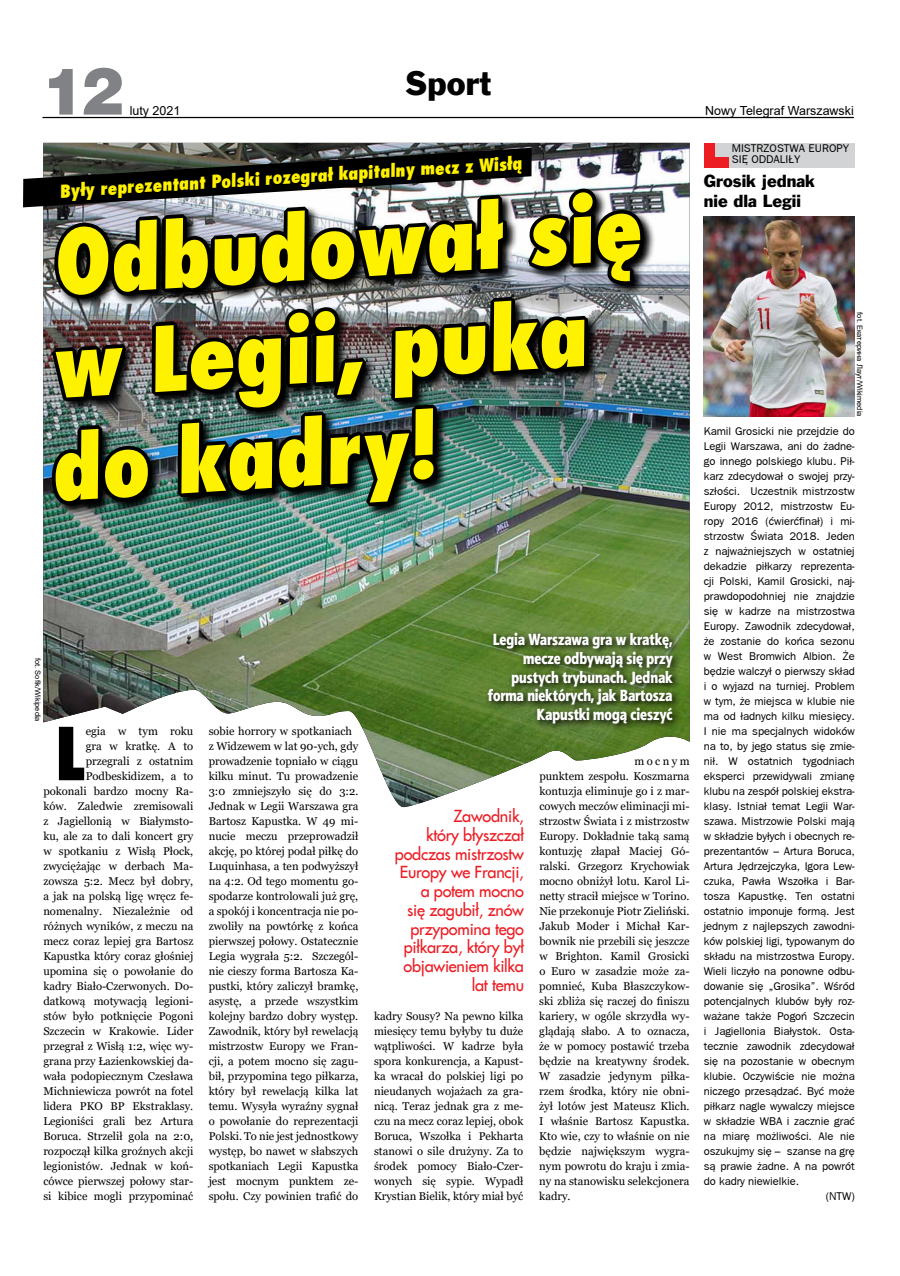
<style>
.page{position:relative;width:900px;height:1276px;background:#fff}
.page>*{position:absolute;margin:0;border:0;box-sizing:border-box;transform-origin:0 0}
.t1{font:800 87.25px/103.1px "Fujiyama";color:#fff200}
.t2{font:800 70.88px "Fujiyama";color:#000}
.t3{font:65px "Swis 721 Blk EU";color:#808285}
.t4{font:31px "Frank Goth EU";color:#000}
.t5{font:800 17.5px "Fujiyama";color:#fff200}
.t6{font:16.25px/18.8px "Fujiyama 2";letter-spacing:-.015em;color:#ed1d24;text-align:right}
.t7{font:16.25px/18.8px "Aerton Cnd TTEFN Black";color:#fff;text-align:right}
.t8{font:16px/19.2px "Frank Goth EU";color:#000}
.t9{font:12.5px "Arial";color:#000}
.t10{font:11.25px/15px "Georgia";color:#000;text-align:justify}
.t11{font:11.25px "Frankfurt Gothic";letter-spacing:-.005em;color:#000}
.t12{font:7.5px "Arial";color:#000}
</style>
<div class="page">
<hr style="left:43px;top:117px;width:811px;height:1px;background:#000">
<div style="left:704px;top:143px;width:151px;height:25px;background:#d1d3d4"></div>
<div style="left:704px;top:143px;width:10px;height:25px;background:#ed1d24"></div>
<div style="left:704px;top:157px;width:25px;height:11px;background:#ed1d24"></div>
<img style="left:43px;top:143px;width:647px;height:664px">
<img style="left:50px;top:187px;width:606px;height:331px">
<img style="left:23px;top:148px;width:626px;height:363px">
<img style="left:704px;top:217px;width:151px;height:199px">
<svg style="left:484px;top:629px;width:198px;height:103px;background:#4a6628"></svg>
<h3 class="t3" style="left:43px;top:50px;width:84px">12</h3>
<h3 class="t4" style="left:405px;top:64px;width:88px">Sport</h3>
<p class="t9" style="left:130px;top:102px;width:52px">luty 2021</p>
<p class="t9" style="left:705px;top:102px;width:150px">Nowy Telegraf Warszawski</p>
<h3 class="t5" style="left:59px;top:181px;width:465px;rotate:-4deg">Były reprezentant Polski rozegrał kapitalny mecz z Wisłą</h3>
<h1 class="t1" style="left:38px;top:208px;width:603px;rotate:-3deg">Odbudował się w Legii, puka do kadry!</h1>
<p class="t12" style="left:43px;top:658px;width:65px;rotate:90deg">fot. Sofik/Wikipedia</p>
<h3 class="t7" style="left:488px;top:630px;width:186px">Legia Warszawa gra w kratkę, mecze odbywają się przy pustych trybunach. Jednak forma niektórych, jak Bartosza<br>Kapustki mogą cieszyć</h3>
<p class="t10" style="left:43px;top:724px;width:152px;text-align:right">egia w tym roku<br>gra w kratkę. A to przegrali z ostatnim<br>Podbeskidizem, a to pokonali bardzo mocny Ra&shy;ków. Zaledwie zremisowali z Jagiellonią w Białymsto&shy;ku, ale za to dali koncert gry w spotkaniu z Wisłą Płock, zwyciężając w derbach Ma&shy;zowsza 5:2. Mecz był dobry, a jak na polską ligę wręcz fe&shy;nomenalny. Niezależnie od różnych wyników, z meczu na mecz coraz lepiej gra Bartosz<br>Kapustka który coraz głośniej upomina się o powołanie do kadry Biało-Czerwonych. Do&shy;datkową motywacją legioni&shy;stów było potknięcie Pogoni<br>Szczecin w Krakowie. Lider przegrał z Wisłą 1:2, więc wy&shy;grana przy Łazienkowskiej da&shy;wała podopiecznym Czesława<br>Michniewicza powrót na fotel lidera PKO BP Ekstraklasy.<br>Legioniści grali bez Artura<br>Boruca. Strzelił gola na 2:0, rozpoczął kilka groźnych akcji legionistów. Jednak w koń&shy;cówce pierwszej połowy star&shy;si kibice mogli przypominać</p>
<p class="t10" style="left:209px;top:724px;width:151px;text-align:left">sobie horrory w spotkaniach z Widzewem w lat 90-ych, gdy prowadzenie topniało w ciągu kilku minut. Tu prowadzenie<br>3:0 zmniejszyło się do 3:2.<br>Jednak w Legii Warszawa gra<br>Bartosz Kapustka. W 49 mi&shy;nucie meczu przeprowadził akcję, po której podał piłkę do<br>Luquinhasa, a ten podwyższył na 4:2. Od tego momentu go&shy;spodarze kontrolowali już grę, a spokój i koncentracja nie po&shy;zwoliły na powtórkę z końca pierwszej połowy. Ostatecznie<br>Legia wygrała 5:2. Szczegól&shy;nie cieszy forma Bartosza Ka&shy;pustki, który zaliczył bramkę, asystę, a przede wszystkim kolejny bardzo dobry występ.<br>Zawodnik, który był rewelacją mistrzostw Europy we Fran&shy;cji, a potem mocno się zagu&shy;bił, przypomina tego piłkarza, który był rewelacją kilka lat temu. Wysyła wyraźny sygnał o powołanie do reprezentacji<br>Polski. To nie jest jednostkowy występ, bo nawet w słabszych spotkaniach Legii Kapustka jest mocnym punktem ze&shy;społu. Czy powinien trafić do</p>
<h2 class="t2" style="left:55px;top:706px;width:33px">L</h2>
<h3 class="t6" style="left:395px;top:806px;width:131px">Zawodnik,<br>który błyszczał podczas mistrzostw<br>Europy we Francji, a potem mocno<br>się zagubił, znów przypomina tego piłkarza, który był objawieniem kilka lat temu</h3>
<p class="t10" style="left:374px;top:1009px;width:151px">kadry Sousy? Na pewno kilka miesięcy temu byłyby tu duże wątpliwości. W kadrze była spora konkurencja, a Kapust&shy;ka wracał do polskiej ligi po nieudanych wojażach za gra&shy;nicą. Teraz jednak gra z me&shy;czu na mecz coraz lepiej, obok Boruca, Wszołka i Pekharta stanowi o sile drużyny. Za to środek pomocy Biało-Czer&shy;wonych się sypie. Wypadł Krystian Bielik, który miał być</p>
<p class="t10" style="left:539px;top:754px;width:152px;text-indent:95px">mocnym punktem zespołu. Koszmarna kontuzja eliminuje go i z mar&shy;cowych meczów eliminacji mi&shy;strzostw Świata i z mistrzostw Europy. Dokładnie taką samą kontuzję złapał Maciej Gó&shy;ralski. Grzegorz Krychowiak mocno obniżył lotu. Karol Li&shy;netty stracił miejsce w Torino.<br>Nie przekonuje Piotr Zieliński.<br>Jakub Moder i Michał Kar&shy;bownik nie przebili się jeszcze w Brighton. Kamil Grosicki o Euro w zasadzie może za&shy;pomnieć, Kuba Błaszczykow&shy;ski zbliża się raczej do finiszu kariery, w ogóle skrzydła wy&shy;glądają słabo. A to oznacza, że w pomocy postawić trzeba będzie na kreatywny środek.<br>W zasadzie jedynym piłka&shy;rzem środka, który nie obni&shy;żył lotów jest Mateusz Klich.<br>I właśnie Bartosz Kapustka.<br>Kto wie, czy to właśnie on nie będzie największym wygra&shy;nym powrotu do kraju i zmia&shy;ny na stanowisku selekcjonera kadry.</p>
<p class="t11" style="left:732px;top:142px;width:17px">Mistrzostwa</p>
<p class="t11" style="left:809px;top:142px;width:14px">Europ</p>
<p class="t11" style="left:843px;top:142px;width:8px">y</p>
<p class="t11" style="left:732px;top:153px;width:27px">si ę oddalił</p>
<p class="t11" style="left:794px;top:153px;width:8px">y</p>
<h3 class="t8" style="left:704px;top:173px;width:113px">Grosik jednak nie dla Legii</h3>
<p class="t12" style="left:865px;top:312px;width:106px;rotate:90deg">fot. Екатерина Лаут/Wikimedia</p>
<p class="t11" style="left:704px;top:425px;width:152px">Kamil Grosicki nie przejdzie do</p>
<p class="t11" style="left:704px;top:440px;width:152px">Legii Warszawa, ani do żadne-</p>
<p class="t11" style="left:704px;top:455px;width:152px">go innego polskiego klubu. Pił-</p>
<p class="t11" style="left:704px;top:470px;width:152px">karz zdecydował o swojej przy-</p>
<p class="t11" style="left:704px;top:485px;width:152px">szłości. Uczestnik mistrzostw</p>
<p class="t11" style="left:704px;top:500px;width:152px">Europy 2012, mistrzostw Eu-</p>
<p class="t11" style="left:704px;top:515px;width:152px">ropy 2016 (ćwierćfinał) i mi-</p>
<p class="t11" style="left:704px;top:530px;width:152px">strzostw Świata 2018. Jeden</p>
<p class="t11" style="left:704px;top:545px;width:152px">z najważniejszych w ostatniej</p>
<p class="t11" style="left:704px;top:560px;width:152px">dekadzie piłkarzy reprezenta-</p>
<p class="t11" style="left:704px;top:575px;width:152px">cji Polski, Kamil Grosicki, naj-</p>
<p class="t11" style="left:704px;top:590px;width:152px">prawdopodohniej nie znajdzie</p>
<p class="t11" style="left:704px;top:605px;width:152px">się w kadrze na mistrzostwa</p>
<p class="t11" style="left:704px;top:620px;width:152px">Europy. Zawodnik zdecydował,</p>
<p class="t11" style="left:704px;top:635px;width:152px">że zostanie do końca sezonu</p>
<p class="t11" style="left:704px;top:650px;width:152px">w West Bromwich Albion. Że</p>
<p class="t11" style="left:704px;top:665px;width:152px">będzie walczył o pierwszy skład</p>
<p class="t11" style="left:704px;top:680px;width:152px">i o wyjazd na turniej. Problem</p>
<p class="t11" style="left:704px;top:695px;width:152px">w tym, że miejsca w klubie nie</p>
<p class="t11" style="left:704px;top:710px;width:152px">ma od ładnych kilku miesięcy.</p>
<p class="t11" style="left:704px;top:725px;width:152px">I nie ma specjalnych widoków</p>
<p class="t11" style="left:704px;top:740px;width:152px">na to, by jego status się zmie-</p>
<p class="t11" style="left:704px;top:755px;width:152px">nił. W ostatnich tygodniach</p>
<p class="t11" style="left:704px;top:770px;width:152px">eksperci przewidywali zmianę</p>
<p class="t11" style="left:704px;top:785px;width:152px">klubu na zespół polskiej ekstra-</p>
<p class="t11" style="left:704px;top:800px;width:152px">klasy. Istniał temat Legii War-</p>
<p class="t11" style="left:704px;top:815px;width:152px">szawa. Mistrzowie Polski mają</p>
<p class="t11" style="left:704px;top:830px;width:152px">w składzie byłych i obecnych re-</p>
<p class="t11" style="left:704px;top:845px;width:152px">prezentantów – Artura Boruca,</p>
<p class="t11" style="left:704px;top:860px;width:152px">Artura Jędrzejczyka, Igora Lew-</p>
<p class="t11" style="left:704px;top:875px;width:152px">czuka, Pawła Wszołka i Bar-</p>
<p class="t11" style="left:704px;top:890px;width:152px">tosza Kapustkę. Ten ostatni</p>
<p class="t11" style="left:704px;top:905px;width:152px">ostatnio imponuje formą. Jest</p>
<p class="t11" style="left:704px;top:920px;width:152px">jednym z najlepszych zawodni-</p>
<p class="t11" style="left:704px;top:935px;width:152px">ków polskiej ligi, typowanym do</p>
<p class="t11" style="left:704px;top:950px;width:152px">składu na mistrzostwa Europy.</p>
<p class="t11" style="left:704px;top:965px;width:152px">Wieli liczyło na ponowne odbu-</p>
<p class="t11" style="left:704px;top:980px;width:152px">dowanie się „Grosika”. Wśród</p>
<p class="t11" style="left:704px;top:995px;width:152px">potencjalnych klubów były roz-</p>
<p class="t11" style="left:704px;top:1010px;width:152px">ważane także Pogoń Szczecin</p>
<p class="t11" style="left:704px;top:1025px;width:152px">i Jagiellonia Białystok. Osta-</p>
<p class="t11" style="left:704px;top:1040px;width:152px">tecznie zawodnik zdecydował</p>
<p class="t11" style="left:704px;top:1055px;width:152px">się na pozostanie w obecnym</p>
<p class="t11" style="left:704px;top:1070px;width:152px">klubie. Oczywiście nie można</p>
<p class="t11" style="left:704px;top:1085px;width:152px">niczego przesądzać. Być może</p>
<p class="t11" style="left:704px;top:1100px;width:152px">piłkarz nagle wywalczy miejsce</p>
<p class="t11" style="left:704px;top:1115px;width:152px">w składzie WBA i zacznie grać</p>
<p class="t11" style="left:704px;top:1130px;width:152px">na miarę możliwości. Ale nie</p>
<p class="t11" style="left:704px;top:1145px;width:152px">oszukujmy się – szanse na grę</p>
<p class="t11" style="left:704px;top:1160px;width:152px">są prawie żadne. A na powrót</p>
<p class="t11" style="left:704px;top:1175px;width:97px">do kadry niewielkie.</p>
<p class="t11" style="left:826px;top:1190px;width:30px">(NTW)</p>
</div>
